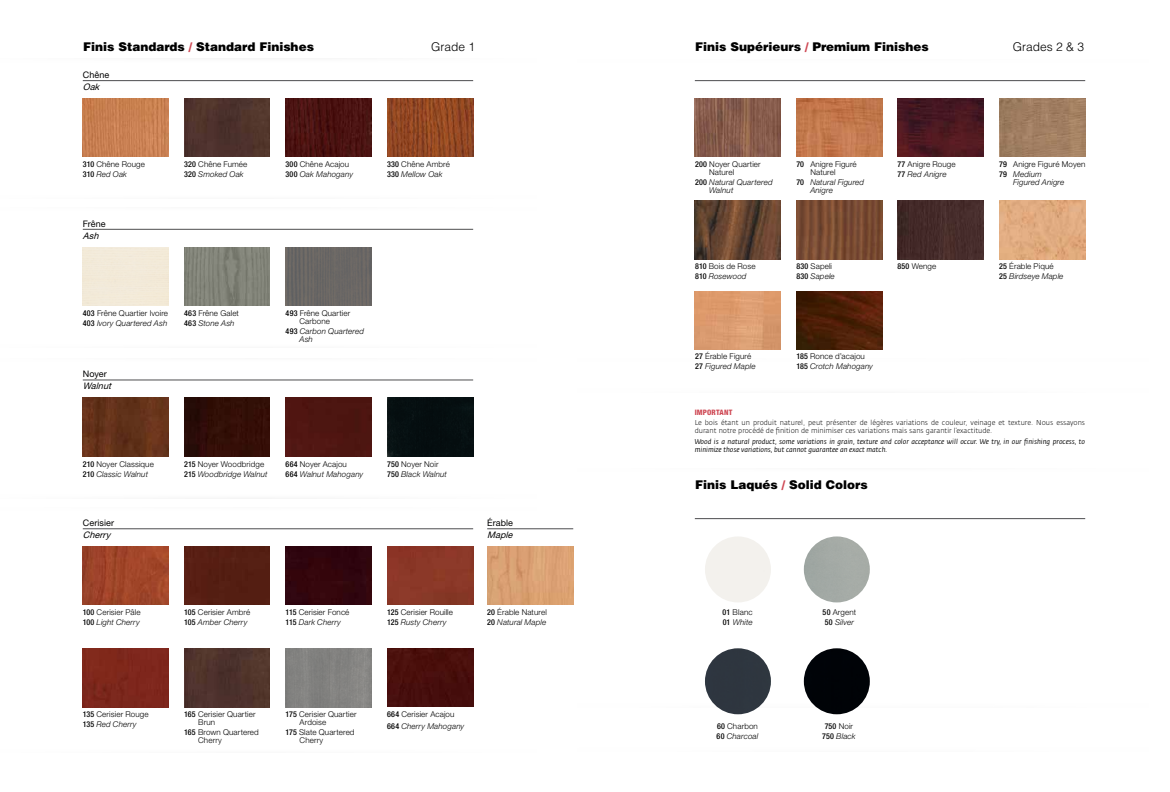
<style>
.page{position:relative;width:1170px;height:792px;background:#fff}
.page>*{position:absolute;margin:0;border:0;box-sizing:border-box;transform-origin:0 0}
.t1{font:900 12px "Helvetica";color:#000}
.t2{font:300 12px "Helvetica";color:#000}
.t3{font:9px "Helvetica Neue";letter-spacing:.01em;color:#000}
.t4{font:italic 9px "Helvetica Neue";color:#000}
.t5{font:300 8px/10px "Helvetica Neue";letter-spacing:.015em;color:#000}
.t6{font:italic 300 8px/10px "Helvetica Neue";letter-spacing:.015em;color:#000}
.t7{font:500 condensed 8px/10px "Helvetica Neue";color:#000}
.t8{font:800 condensed 7.5px "Helvetica Neue";letter-spacing:.02em;color:#ce4753}
.t9{font:300 7px/7.5px "Fedra Sans";color:#000}
.t10{font:italic 7px/7.5px "Fedra Sans";color:#000}
.s1{color:#ce4753}
.s2{font-weight:500;font-stretch:condensed}
.s3{font-style:italic}
.s4{font-weight:500;font-style:normal;font-stretch:condensed}
.s5{font-style:normal}
.s6{font-weight:300;font-stretch:normal}
.s7{font-weight:300;font-style:italic;font-stretch:normal}
</style>
<div class="page">
<div style="left:184px;top:98px;width:86px;height:59px;background:#4f332c"></div>
<img style="left:184px;top:247px;width:86px;height:58px">
<img style="left:184px;top:398px;width:86px;height:58px">
<div style="left:184px;top:547px;width:86px;height:58px;background:#551e12"></div>
<div style="left:184px;top:649px;width:86px;height:58px;background:#4f332c"></div>
<img style="left:286px;top:98px;width:86px;height:59px">
<div style="left:286px;top:247px;width:86px;height:58px;background:#6a6764"></div>
<div style="left:286px;top:398px;width:86px;height:58px;background:#4d1611"></div>
<div style="left:286px;top:547px;width:86px;height:58px;background:#30050d"></div>
<img style="left:83px;top:98px;width:85px;height:59px">
<img style="left:83px;top:398px;width:85px;height:58px">
<img style="left:83px;top:547px;width:85px;height:58px">
<img style="left:487px;top:547px;width:86px;height:58px">
<div style="left:83px;top:649px;width:85px;height:58px;background:#7e271c"></div>
<img style="left:387px;top:98px;width:86px;height:59px">
<div style="left:387px;top:398px;width:86px;height:58px;background:#060f11"></div>
<div style="left:387px;top:546px;width:86px;height:59px;background:#8b3828"></div>
<div style="left:387px;top:649px;width:86px;height:58px;background:#480e0c"></div>
<hr style="left:83px;top:80px;width:390px;height:1px;background:#4d4d4f">
<hr style="left:83px;top:229px;width:390px;height:1px;background:#4d4d4f">
<hr style="left:83px;top:380px;width:390px;height:1px;background:#4d4d4f">
<hr style="left:83px;top:529px;width:390px;height:1px;background:#4d4d4f">
<hr style="left:487px;top:529px;width:86px;height:1px;background:#4d4d4f">
<img style="left:796px;top:98px;width:86px;height:59px">
<img style="left:796px;top:201px;width:86px;height:58px">
<img style="left:796px;top:291px;width:86px;height:59px">
<img style="left:898px;top:98px;width:86px;height:59px">
<img style="left:898px;top:201px;width:86px;height:58px">
<img style="left:695px;top:98px;width:86px;height:59px">
<img style="left:695px;top:201px;width:86px;height:58px">
<img style="left:695px;top:291px;width:86px;height:59px">
<img style="left:999px;top:98px;width:86px;height:59px">
<img style="left:999px;top:201px;width:86px;height:58px">
<hr style="left:695px;top:80px;width:390px;height:1px;background:#4d4d4f">
<hr style="left:695px;top:518px;width:390px;height:1px;background:#4d4d4f">
<div style="left:804px;top:536px;width:66px;height:66px;background:#a4aaa6;border-radius:33px"></div>
<div style="left:705px;top:648px;width:66px;height:66px;background:#2e363f;border-radius:33px"></div>
<div style="left:804px;top:648px;width:66px;height:66px;background:#000307;border-radius:33px"></div>
<h1 class="t1" style="left:83px;top:38px;width:232px">Finis Standards <span class="s1">/</span> Standard Finishes</h1>
<h1 class="t2" style="left:431px;top:39px;width:46px">Grade 1</h1>
<p class="t3" style="left:83px;top:69px;width:28px">Chêne</p>
<p class="t4" style="left:83px;top:81px;width:21px">Oak</p>
<p class="t5" style="left:83px;top:159px;width:64px"><span class="s2">310</span> Chêne Rouge<br><span class="s2">310</span> <span class="s3">Red Oak</span></p>
<p class="t3" style="left:83px;top:218px;width:24px">Frêne</p>
<p class="t4" style="left:83px;top:230px;width:20px">Ash</p>
<p class="t5" style="left:184px;top:159px;width:65px"><span class="s2">320</span> Chêne Fumée<br><span class="s2">320</span> <span class="s3">Smoked Oak</span></p>
<p class="t5" style="left:83px;top:308px;width:87px"><span class="s2">403</span> Frêne Quartier Ivoire<br><span class="s2">403</span> <span class="s3">Ivory Quartered Ash</span></p>
<p class="t5" style="left:184px;top:308px;width:56px"><span class="s2">463</span> Frêne Galet<br><span class="s2">463</span> <span class="s3">Stone Ash</span></p>
<p class="t3" style="left:83px;top:369px;width:26px">Noyer</p>
<p class="t4" style="left:83px;top:381px;width:32px">Walnut</p>
<p class="t5" style="left:286px;top:159px;width:69px"><span class="s2">300</span> Chêne Acajou<br><span class="s2">300</span> <span class="s3">Oak Mahogany</span></p>
<p class="t5" style="left:387px;top:159px;width:64px"><span class="s2">330</span> Chêne Ambré<br><span class="s2">330</span> <span class="s3">Mellow Oak</span></p>
<p class="t5" style="left:300px;top:309px;width:52px;line-height:8px;text-indent:-14px"><span class="s2">493</span> Frêne Quartier<br>Carbone</p>
<p class="t6" style="left:300px;top:327px;width:66px;line-height:8px;text-indent:-14px"><span class="s4">493</span> Carbon Quartered<br>Ash</p>
<p class="t5" style="left:83px;top:459px;width:73px"><span class="s2">210</span> Noyer Classique<br><span class="s2">210</span> <span class="s3">Classic Walnut</span></p>
<p class="t6" style="left:184px;top:459px;width:85px"><span class="s4">215</span> <span class="s5">Noyer Woodbridge<br></span><span class="s4">215</span> Woodbridge Walnut</p>
<p class="t6" style="left:286px;top:459px;width:79px"><span class="s4">664</span> <span class="s5">Noyer Acajou<br></span><span class="s4">664</span> Walnut Mahogany</p>
<p class="t6" style="left:387px;top:459px;width:61px"><span class="s4">750</span> <span class="s5">Noyer Noir<br></span><span class="s4">750</span> Black Walnut</p>
<p class="t3" style="left:83px;top:518px;width:33px">Cerisier</p>
<p class="t4" style="left:83px;top:530px;width:29px">Cherry</p>
<p class="t3" style="left:487px;top:518px;width:27px">Érable</p>
<p class="t4" style="left:487px;top:530px;width:29px">Maple</p>
<p class="t5" style="left:83px;top:607px;width:59px"><span class="s2">100</span> Cerisier Pâle<br><span class="s2">100</span> <span class="s3">Light Cherry</span></p>
<p class="t5" style="left:184px;top:607px;width:68px"><span class="s2">105</span> Cerisier Ambré<br><span class="s2">105</span> <span class="s3">Amber Cherry</span></p>
<p class="t5" style="left:286px;top:607px;width:65px"><span class="s2">115</span> Cerisier Foncé<br><span class="s2">115</span> <span class="s3">Dark Cherry</span></p>
<p class="t5" style="left:387px;top:607px;width:67px"><span class="s2">125</span> Cerisier Rouille<br><span class="s2">125</span> <span class="s3">Rusty Cherry</span></p>
<p class="t5" style="left:487px;top:607px;width:61px"><span class="s2">20</span> Érable Naturel<br><span class="s2">20</span> <span class="s3">Natural Maple</span></p>
<p class="t5" style="left:83px;top:709px;width:67px"><span class="s2">135</span> Cerisier Rouge<br><span class="s2">135</span> <span class="s3">Red Cherry</span></p>
<p class="t5" style="left:198px;top:710px;width:59px;line-height:8px;text-indent:-14px"><span class="s2">165</span> Cerisier Quartier<br>Brun</p>
<p class="t5" style="left:198px;top:728px;width:62px;line-height:8px;text-indent:-14px"><span class="s2">165</span> Brown Quartered<br>Cherry</p>
<p class="t5" style="left:300px;top:710px;width:59px;line-height:8px;text-indent:-14px"><span class="s2">175</span> Cerisier Quartier<br>Ardoise</p>
<p class="t5" style="left:300px;top:728px;width:56px;line-height:8px;text-indent:-14px"><span class="s2">175</span> Slate Quartered<br>Cherry</p>
<p class="t5" style="left:387px;top:708px;width:79px;line-height:12px"><span class="s2">664</span> Cerisier Acajou<br><span class="s2">664</span> <span class="s3">Cherry Mahogany</span></p>
<h1 class="t1" style="left:695px;top:38px;width:235px">Finis Supérieurs <span class="s1">/</span> Premium Finishes</h1>
<h1 class="t2" style="left:1013px;top:39px;width:73px">Grades 2 &amp; 3</h1>
<p class="t5" style="left:709px;top:160px;width:53px;line-height:8px;text-indent:-14px"><span class="s2">200</span> Noyer Quartier<br>Naturel</p>
<p class="t6" style="left:709px;top:178px;width:65px;line-height:8px;text-indent:-14px"><span class="s4">200</span> Natural Quartered<br>Walnut</p>
<p class="t5" style="left:810px;top:160px;width:48px;line-height:8px;text-indent:-14px"><span class="s2">70</span> Anigre Figuré<br>Naturel</p>
<p class="t6" style="left:810px;top:178px;width:55px;line-height:8px;text-indent:-14px"><span class="s4">70</span> Natural Figured<br>Anigre</p>
<p class="t5" style="left:898px;top:159px;width:59px"><span class="s2">77</span> Anigre Rouge<br><span class="s2">77</span> <span class="s3">Red Anigre</span></p>
<p class="t5" style="left:999px;top:159px;width:88px"><span class="s2">79</span> Anigre Figuré Moyen<br><span class="s2">79</span> <span class="s3">Medium</span></p>
<p class="t6" style="left:1013px;top:177px;width:53px">Figured Anigre</p>
<p class="t5" style="left:695px;top:261px;width:62px"><span class="s2">810</span> Bois de Rose<br><span class="s2">810</span> <span class="s3">Rosewood</span></p>
<p class="t7" style="left:796px;top:261px;width:40px">830 <span class="s6">Sapeli<br></span>830 <span class="s7">Sapele</span></p>
<p class="t5" style="left:898px;top:261px;width:40px"><span class="s2">850</span> Wenge</p>
<p class="t6" style="left:999px;top:261px;width:66px"><span class="s4">25</span> <span class="s5">Érable Piqué<br></span><span class="s4">25</span> Birdseye Maple</p>
<p class="t5" style="left:695px;top:351px;width:62px"><span class="s2">27</span> Érable Figuré<br><span class="s2">27</span> <span class="s3">Figured Maple</span></p>
<p class="t6" style="left:796px;top:351px;width:78px"><span class="s4">185</span> <span class="s5">Ronce d’acajou<br></span><span class="s4">185</span> Crotch Mahogany</p>
<p class="t8" style="left:695px;top:407px;width:39px">IMPORTANT</p>
<p class="t9" style="left:695px;top:419px;width:392px">Le bois étant un produit naturel, peut présenter de légères variations de couleur, veinage et texture. Nous essayons durant notre procédé de finition de minimiser ces variations mais sans garantir l’exactitude.</p>
<p class="t10" style="left:695px;top:438px;width:392px">Wood is a natural product, some variations in grain, texture and color acceptance will occur. We try, in our finishing process, to minimize those variations, but cannot guarantee an exact match.</p>
<h1 class="t1" style="left:695px;top:476px;width:174px">Finis Laqués <span class="s1">/</span> Solid Colors</h1>
<p class="t5" style="left:723px;top:607px;width:31px"><span class="s2">01</span> Blanc<br><span class="s2">01</span> <span class="s3">White</span></p>
<p class="t5" style="left:823px;top:607px;width:35px"><span class="s2">50</span> Argent<br><span class="s2">50</span> <span class="s3">Silver</span></p>
<p class="t6" style="left:717px;top:721px;width:43px"><span class="s4">60</span> <span class="s5">Charbon<br></span><span class="s4">60</span> Charcoal</p>
<p class="t7" style="left:822px;top:721px;width:35px;text-align:center">750 <span class="s6">Noir<br></span>750 <span class="s7">Black</span></p>
</div>
